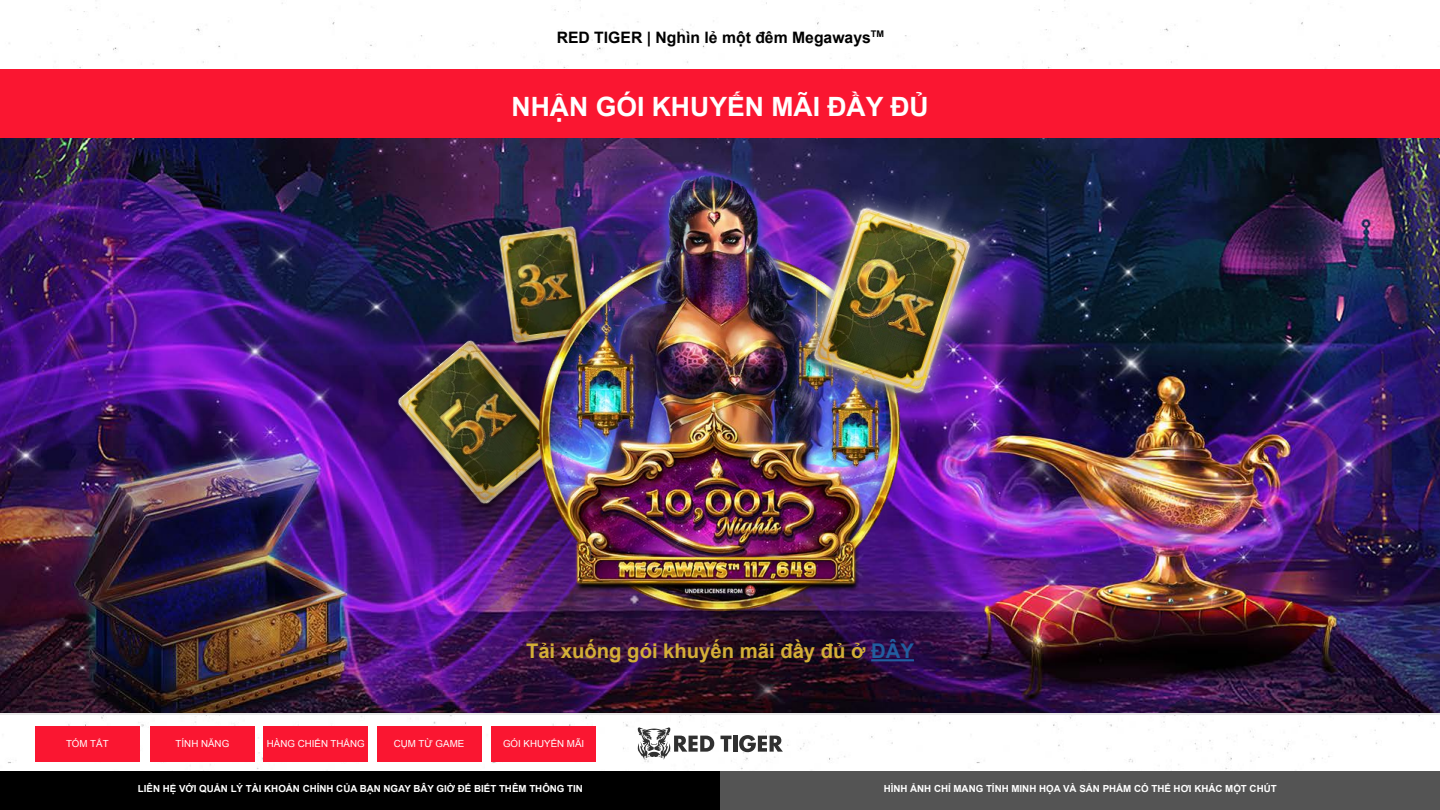
<style>
.page{position:relative;width:1440px;height:810px;background:#fff}
.page>*{position:absolute;margin:0;border:0;box-sizing:border-box;transform-origin:0 0}
.t1{font:700 26.55px "Arial";color:#fff}
.t2{font:700 20.25px "Arial";color:#d4af37}
.t3{font:700 15.75px "Arial";color:#000}
.t4{font:700 9.75px "Arial";color:#fff}
.t5{font:9.75px "Arial";color:#fff}
.s1{color:#215e9f}
</style>
<div class="page">
<svg style="left:638px;top:727px;width:76px;height:33px"></svg>
<svg style="left:721px;top:736px;width:11px;height:16px"></svg>
<hr style="left:733px;top:736px;width:4px;height:16px;background:#303030">
<svg style="left:739px;top:735px;width:44px;height:17px"></svg>
<div style="left:0;top:69px;width:1440px;height:69px;background:#fa1631"></div>
<div style="left:0;top:771px;width:720px;height:39px;background:#000"></div>
<div style="left:720px;top:771px;width:720px;height:39px;background:#545454"></div>
<div style="left:35px;top:726px;width:105px;height:35px;background:#fa1631"></div>
<div style="left:150px;top:726px;width:105px;height:35px;background:#fa1631"></div>
<div style="left:263px;top:726px;width:105px;height:35px;background:#fa1631"></div>
<div style="left:377px;top:726px;width:105px;height:35px;background:#fa1631"></div>
<div style="left:491px;top:726px;width:105px;height:35px;background:#fa1631"></div>
<img style="left:0;top:138px;width:1440px;height:574px">
<img style="left:385px;top:327px;width:122px;height:196px">
<img style="left:479px;top:213px;width:28px;height:151px">
<img style="left:507px;top:157px;width:420px;height:496px">
<img style="left:739px;top:138px;width:294px;height:317px">
<hr style="left:871px;top:659px;width:43px;height:2px;background:#215e9f">
<h3 class="t3" style="left:557px;top:27px;width:329px">RED TIGER | Nghìn lẻ một đêm Megaways<sup>TM</sup></h3>
<h1 class="t1" style="left:512px;top:89px;width:419px">NHẬN GÓI KHUYẾN MÃI ĐẦY ĐỦ</h1>
<h2 class="t2" style="left:526px;top:638px;width:389px">Tải xuống gói khuyến mãi đầy đủ ở <span class="s1">ĐÂY</span></h2>
<p class="t5" style="left:66px;top:737px;width:44px">TÓM TẮT</p>
<p class="t5" style="left:176px;top:737px;width:55px">TÍNH NĂNG</p>
<p class="t5" style="left:267px;top:737px;width:99px">HÀNG CHIẾN THẮNG</p>
<p class="t5" style="left:394px;top:737px;width:72px">CỤM TỪ GAME</p>
<p class="t5" style="left:503px;top:737px;width:83px">GÓI KHUYẾN MÃI</p>
<p class="t4" style="left:138px;top:783px;width:447px">LIÊN HỆ VỚI QUẢN LÝ TÀI KHOẢN CHÍNH CỦA BẠN NGAY BÂY GIỜ ĐỂ BIẾT THÊM THÔNG TIN</p>
<p class="t4" style="left:884px;top:783px;width:395px">HÌNH ẢNH CHỈ MANG TÍNH MINH HỌA VÀ SẢN PHẨM CÓ THỂ HƠI KHÁC MỘT CHÚT</p>
</div>
